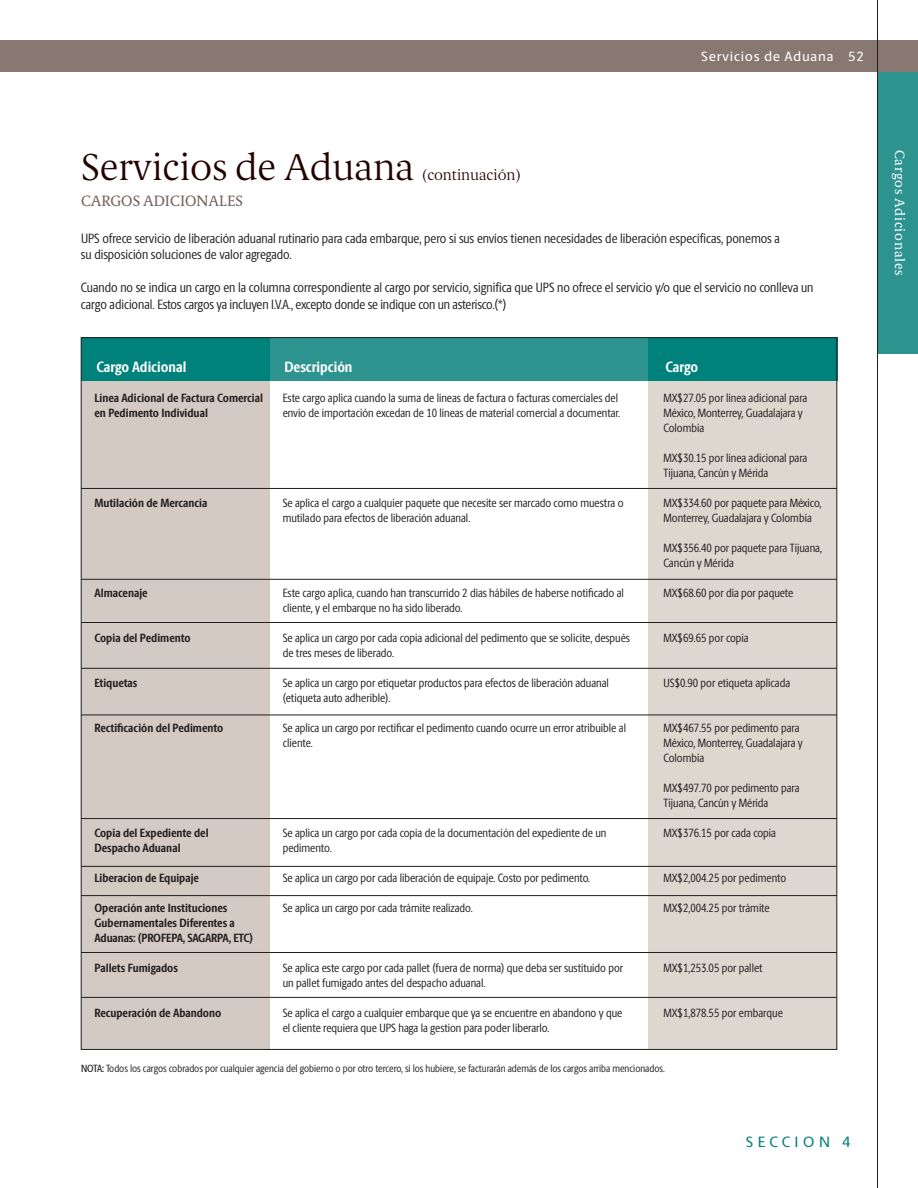
<style>
.page{position:relative;width:918px;height:1188px;background:#fff}
.page>*{position:absolute;margin:0;border:0;box-sizing:border-box;transform-origin:0 0}
.t1{font:200 37.5px "UPS Berlingske Serif Tx";color:#230300}
.t2{font:700 15px "UPS Berlingske Sans Cn";color:#fff}
.t3{font:15px "UPS Berlingske Serif Tx";color:#75625c}
.t4{font:200 15px "UPS Berlingske Serif Tx";color:#230300}
.t5{font:500 15px "UPS Berlingske Sans";letter-spacing:.29em;color:#00827c}
.t6{font:13.5px/16.5px "UPS Berlingske Sans Cn";color:#231f20}
.t7{font:500 13.5px "UPS Berlingske Sans";letter-spacing:.05em;color:#fff}
.t8{font:13.5px "UPS Berlingske Serif Tx";letter-spacing:.05em;color:#fff}
.t9{font:12px/15px "UPS Berlingske Sans Cn";color:#231f20}
.t10{font:700 12px/15px "UPS Berlingske Sans Cn";color:#231f20}
.t11{font:10.5px "UPS Berlingske Sans Cn";color:#231f20}
.s1{font-weight:500}
</style>
<div class="page">
<div style="left:648px;top:380px;width:189px;height:670px;background:#ded7d0"></div>
<div style="left:81px;top:380px;width:189px;height:670px;background:#d2cac3"></div>
<div style="left:0;top:40px;width:918px;height:32px;background:#887872"></div>
<div style="left:877px;top:72px;width:41px;height:281px;background:#2d938f"></div>
<hr style="left:877px;top:0;width:1px;height:1188px;background:#231f20">
<div style="left:81px;top:338px;width:189px;height:43px;background:#00827c"></div>
<div style="left:270px;top:338px;width:378px;height:43px;background:#2d938f"></div>
<div style="left:648px;top:338px;width:189px;height:43px;background:#00827c"></div>
<hr style="left:81px;top:488px;width:756px;height:1px;background:#231f20">
<hr style="left:81px;top:579px;width:756px;height:1px;background:#231f20">
<hr style="left:81px;top:622px;width:756px;height:1px;background:#231f20">
<hr style="left:81px;top:668px;width:756px;height:1px;background:#231f20">
<hr style="left:81px;top:715px;width:756px;height:1px;background:#231f20">
<hr style="left:81px;top:818px;width:756px;height:1px;background:#231f20">
<hr style="left:81px;top:866px;width:756px;height:1px;background:#231f20">
<hr style="left:81px;top:895px;width:756px;height:1px;background:#231f20">
<hr style="left:81px;top:952px;width:756px;height:1px;background:#231f20">
<hr style="left:81px;top:997px;width:756px;height:1px;background:#231f20">
<p class="t7" style="left:701px;top:52px;width:164px">Servicios de Aduana 52</p>
<h1 class="t1" style="left:81px;top:141px;width:335px">Servicios de Aduana</h1>
<p class="t3" style="left:81px;top:190px;width:164px">CARGOS ADICIONALES</p>
<p class="t4" style="left:422px;top:164px;width:101px">(continuación)</p>
<p class="t6" style="left:81px;top:231px;width:701px">UPS ofrece servicio de liberación aduanal rutinario para cada embarque, pero si sus envíos tienen necesidades de liberación específicas, ponemos a su disposición soluciones de valor agregado.</p>
<p class="t6" style="left:81px;top:281px;width:734px">Cuando no se indica un cargo en la columna correspondiente al cargo por servicio, significa que UPS no ofrece el servicio y/o que el servicio no conlleva un cargo adicional. Estos cargos ya incluyen I.V.A., excepto donde se indique con un asterisco.(*)</p>
<p class="t2" style="left:96px;top:355px;width:91px">Cargo Adicional</p>
<p class="t2" style="left:284px;top:355px;width:70px">Descripción</p>
<p class="t2" style="left:665px;top:355px;width:34px">Cargo</p>
<p class="t10" style="left:94px;top:390px;width:170px">Línea Adicional de Factura Comercial en Pedimento Individual</p>
<p class="t9" style="left:283px;top:392px;width:339px">Este cargo aplica cuando la suma de líneas de factura o facturas comerciales del envío de importación excedan de 10 líneas de material comercial a documentar.</p>
<p class="t10" style="left:95px;top:495px;width:114px">Mutilación de Mercancía</p>
<p class="t10" style="left:95px;top:585px;width:55px">Almacenaje</p>
<p class="t10" style="left:95px;top:630px;width:98px">Copia del Pedimento</p>
<p class="t10" style="left:94px;top:675px;width:44px">Etiquetas</p>
<p class="t10" style="left:94px;top:720px;width:130px">Rectificación del Pedimento</p>
<p class="t9" style="left:283px;top:497px;width:342px">Se aplica el cargo a cualquier paquete que necesite ser marcado como muestra o mutilado para efectos de liberación aduanal.</p>
<p class="t9" style="left:283px;top:587px;width:343px">Este cargo aplica, cuando han transcurrido 2 días hábiles de haberse notificado al cliente, y el embarque no ha sido liberado.</p>
<p class="t9" style="left:283px;top:632px;width:349px">Se aplica un cargo por cada copia adicional del pedimento que se solicite, después de tres meses de liberado.</p>
<p class="t9" style="left:283px;top:677px;width:328px">Se aplica un cargo por etiquetar productos para efectos de liberación aduanal (etiqueta auto adherible).</p>
<p class="t9" style="left:283px;top:722px;width:345px">Se aplica un cargo por rectificar el pedimento cuando ocurre un error atribuible al cliente.</p>
<p class="t10" style="left:94px;top:825px;width:116px">Copia del Expediente del<br>Despacho Aduanal</p>
<p class="t10" style="left:94px;top:870px;width:106px">Liberacion de Equipaje</p>
<p class="t10" style="left:94px;top:900px;width:160px">Operación ante Instituciones<br>Gubernamentales Diferentes a<br>Aduanas: (PROFEPA, SAGARPA, ETC)</p>
<p class="t10" style="left:94px;top:960px;width:85px">Pallets Fumigados</p>
<p class="t10" style="left:94px;top:1005px;width:128px">Recuperación de Abandono</p>
<p class="t9" style="left:283px;top:827px;width:325px">Se aplica un cargo por cada copia de la documentación del expediente de un pedimento.</p>
<p class="t9" style="left:283px;top:872px;width:309px">Se aplica un cargo por cada liberación de equipaje. Costo por pedimento.</p>
<p class="t9" style="left:283px;top:902px;width:192px">Se aplica un cargo por cada trámite realizado.</p>
<p class="t9" style="left:283px;top:962px;width:342px">Se aplica este cargo por cada pallet (fuera de norma) que deba ser sustituido por un pallet fumigado antes del despacho aduanal.</p>
<p class="t9" style="left:283px;top:1007px;width:341px">Se aplica el cargo a cualquier embarque que ya se encuentre en abandono y que el cliente requiera que UPS haga la gestion para poder liberarlo.</p>
<p class="t9" style="left:664px;top:392px;width:145px">MX$27.05 por línea adicional para<br>México, Monterrey, Guadalajara y<br>Colombia</p>
<p class="t9" style="left:664px;top:452px;width:145px">MX$30.15 por línea adicional para<br>Tijuana, Cancún y Mérida</p>
<p class="t9" style="left:664px;top:497px;width:159px">MX$334.60 por paquete para México,<br>Monterrey, Guadalajara y Colombia</p>
<p class="t9" style="left:664px;top:542px;width:160px">MX$356.40 por paquete para Tijuana,<br>Cancún y Mérida</p>
<p class="t9" style="left:664px;top:587px;width:131px">MX$68.60 por día por paquete</p>
<p class="t9" style="left:664px;top:632px;width:87px">MX$69.65 por copia</p>
<p class="t9" style="left:664px;top:677px;width:128px">US$0.90 por etiqueta aplicada</p>
<p class="t9" style="left:664px;top:722px;width:141px">MX$467.55 por pedimento para<br>México, Monterrey, Guadalajara y<br>Colombia</p>
<p class="t9" style="left:664px;top:782px;width:137px">MX$497.70 por pedimento para<br>Tijuana, Cancún y Mérida</p>
<p class="t9" style="left:664px;top:827px;width:114px">MX$376.15 por cada copia</p>
<p class="t9" style="left:664px;top:872px;width:124px">MX$2,004.25 por pedimento</p>
<p class="t9" style="left:664px;top:902px;width:108px">MX$2,004.25 por trámite</p>
<p class="t9" style="left:664px;top:962px;width:100px">MX$1,253.05 por pallet</p>
<p class="t9" style="left:664px;top:1007px;width:121px">MX$1,878.55 por embarque</p>
<p class="t11" style="left:81px;top:1065px;width:585px"><span class="s1">NOTA:</span> Todos los cargos cobrados por cualquier agencia del gobierno o por otro tercero, si los hubiere, se facturarán además de los cargos arriba mencionados.</p>
<p class="t5" style="left:746px;top:1137px;width:106px">SECCION 4</p>
<p class="t8" style="left:909px;top:150px;width:127px;rotate:90deg">Cargos Adicionales</p>
</div>
